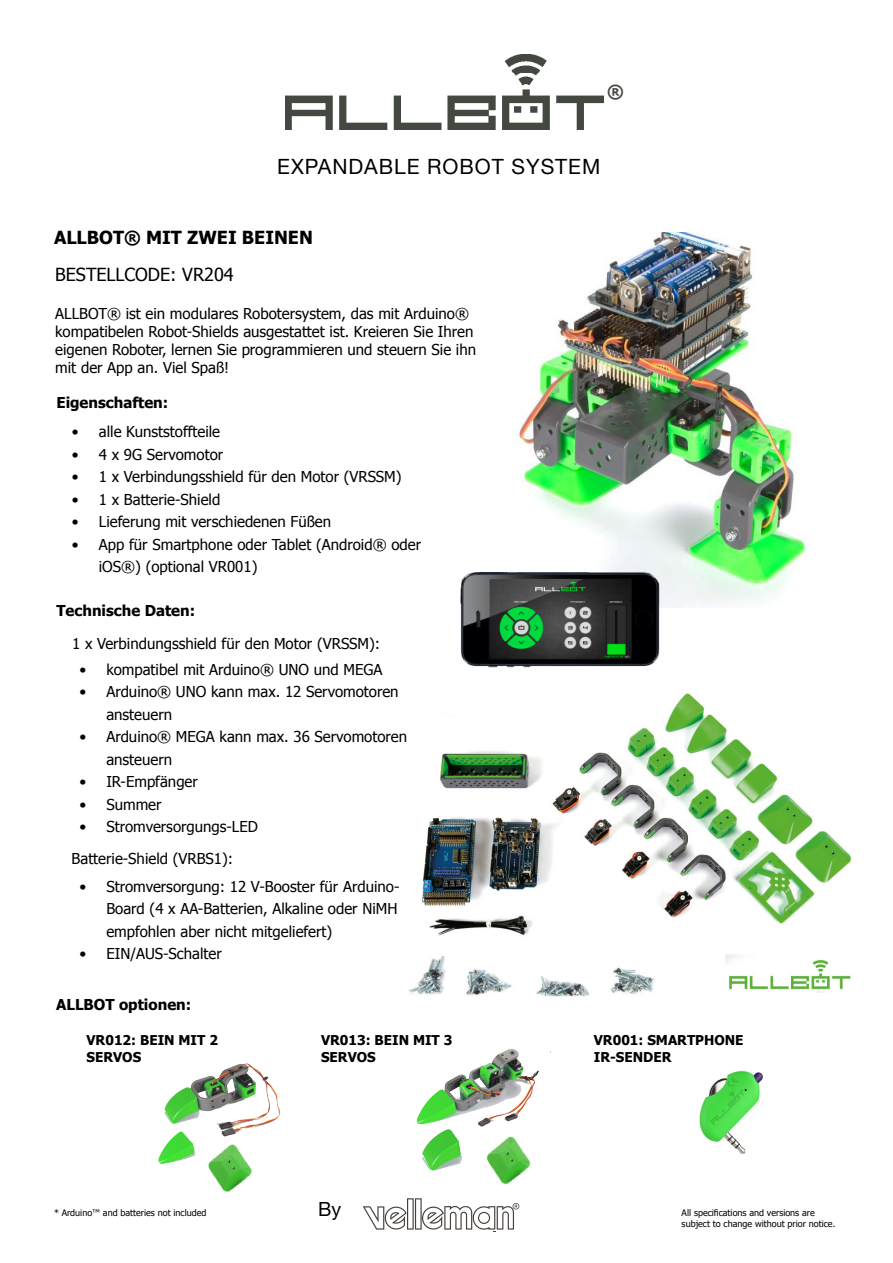
<style>
.page{position:relative;width:893px;height:1263px;background:#fff}
.page>*{position:absolute;margin:0;border:0;box-sizing:border-box;transform-origin:0 0}
.t1{font:21px "Helvetica Neue";letter-spacing:.045em;color:#000}
.t2{font:19.5px "Helvetica Neue";color:#000}
.t3{font:700 18px "Tahoma";color:#000}
.t4{font:18px "Tahoma";color:#000}
.t5{font:700 18px "Tahoma";color:#434841}
.t6{font:15px/22.5px "Tahoma";color:#000}
.t7{font:700 15px "Tahoma";color:#000}
.t8{font:700 13.5px/16.2px "Tahoma";color:#000}
.t9{font:9px/10.8px "Tahoma";color:#000}
</style>
<div class="page">
<svg style="left:363px;top:1198px;width:157px;height:34px"></svg>
<img style="left:408px;top:693px;width:444px;height:304px">
<img style="left:471px;top:233px;width:335px;height:374px">
<img style="left:286px;top:54px;width:317px;height:76px">
<img style="left:164px;top:1063px;width:117px;height:69px">
<img style="left:158px;top:1126px;width:49px;height:38px">
<img style="left:421px;top:1049px;width:130px;height:73px">
<img style="left:416px;top:1111px;width:75px;height:60px">
<img style="left:699px;top:1070px;width:64px;height:84px">
<img style="left:461px;top:573px;width:198px;height:95px">
<img style="left:198px;top:1132px;width:54px;height:60px">
<img style="left:476px;top:1124px;width:55px;height:61px">
<p class="t5" style="left:607px;top:79px;width:18px">®</p>
<h1 class="t1" style="left:277px;top:154px;width:324px">EXPANDABLE ROBOT SYSTEM</h1>
<p class="t3" style="left:54px;top:224px;width:260px">ALLBOT® MIT ZWEI BEINEN</p>
<p class="t4" style="left:55px;top:263px;width:180px">BESTELLCODE: VR204</p>
<p class="t6" style="left:55px;top:304px;width:422px;line-height:18px">ALLBOT® ist ein modulares Robotersystem, das mit Arduino® kompatibelen Robot-Shields ausgestattet ist. Kreieren Sie Ihren eigenen Roboter, lernen Sie programmieren und steuern Sie ihn mit der App an. Viel Spaß!</p>
<p class="t7" style="left:56px;top:392px;width:113px">Eigenschaften:</p>
<p class="t6" style="left:72px;top:420px;width:150px">• alle Kunststoffteile</p>
<p class="t6" style="left:72px;top:443px;width:153px">• 4 x 9G Servomotor</p>
<p class="t6" style="left:72px;top:465px;width:331px">• 1 x Verbindungsshield für den Motor (VRSSM)</p>
<p class="t6" style="left:72px;top:488px;width:150px">• 1 x Batterie-Shield</p>
<p class="t6" style="left:72px;top:510px;width:261px">• Lieferung mit verschiedenen Füßen</p>
<p class="t6" style="left:99px;top:533px;width:324px;text-indent:-27px">• App für Smartphone oder Tablet (Android® oder iOS®) (optional VR001)</p>
<p class="t7" style="left:56px;top:600px;width:140px">Technische Daten:</p>
<p class="t6" style="left:72px;top:632px;width:310px">1 x Verbindungsshield für den Motor (VRSSM):</p>
<p class="t6" style="left:79px;top:657px;width:305px">• kompatibel mit Arduino® UNO und MEGA</p>
<p class="t6" style="left:106px;top:680px;width:294px;text-indent:-27px">• Arduino® UNO kann max. 12 Servomotoren ansteuern</p>
<p class="t6" style="left:106px;top:725px;width:302px;text-indent:-27px">• Arduino® MEGA kann max. 36 Servomotoren ansteuern</p>
<p class="t6" style="left:79px;top:770px;width:120px">• IR-Empfänger</p>
<p class="t6" style="left:79px;top:792px;width:84px">• Summer</p>
<p class="t6" style="left:72px;top:810px;width:188px;line-height:32.2px;text-indent:8px">• Stromversorgungs-LED<br>Batterie-Shield (VRBS1):</p>
<p class="t6" style="left:106px;top:874px;width:295px;text-indent:-27px">• Stromversorgung: 12 V-Booster für Arduino-<br>Board (4 x AA-Batterien, Alkaline oder NiMH empfohlen aber nicht mitgeliefert)</p>
<p class="t6" style="left:79px;top:942px;width:144px">• EIN/AUS-Schalter</p>
<p class="t7" style="left:56px;top:994px;width:137px">ALLBOT optionen:</p>
<p class="t8" style="left:87px;top:1031px;width:133px">VR012: BEIN MIT 2<br>SERVOS</p>
<p class="t8" style="left:594px;top:1031px;width:151px">VR001: SMARTPHONE<br>IR-SENDER</p>
<p class="t8" style="left:321px;top:1031px;width:133px">VR013: BEIN MIT 3<br>SERVOS</p>
<p class="t9" style="left:54px;top:1207px;width:154px">* Arduino™ and batteries not included</p>
<h2 class="t2" style="left:318px;top:1198px;width:25px">By</h2>
<p class="t9" style="left:682px;top:1207px;width:155px">All specifications and versions are subject to change without prior notice.</p>
</div>
